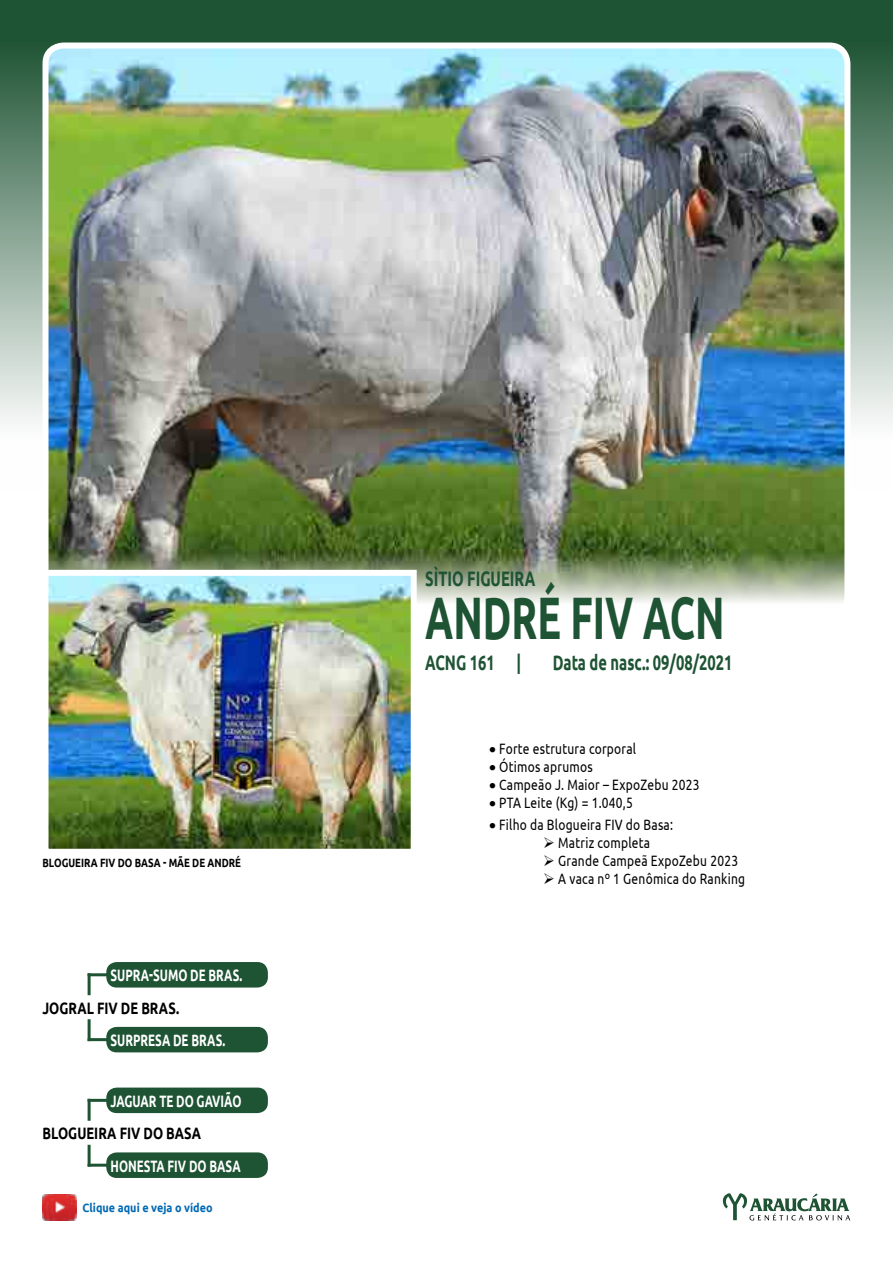
<style>
.page{position:relative;width:893px;height:1263px;background:#fff}
.page>*{position:absolute;margin:0;border:0;box-sizing:border-box;transform-origin:0 0}
.t1{font:700 60px "Ubuntu";color:#1e5333;scale:.65 1}
.t2{font:700 21px "Ubuntu";color:#1e5333;scale:.7 1}
.t3{font:700 16.5px "Ubuntu";color:#fff;scale:.7 1}
.t4{font:700 16.5px "Ubuntu";color:#000;scale:.78 1}
.t5{font:15px "Ubuntu";letter-spacing:.02em;color:#000;scale:.8 1}
.t6{font:700 12px "Ubuntu";color:#000;scale:.8 1}
.t7{font:700 12px "Ubuntu";color:#0069b4;scale:.9 1}
</style>
<div class="page">
<svg style="left:0;top:0;width:893px;height:424px;background:#517a61"></svg>
<img style="left:43px;top:1195px;width:34px;height:25px">
<svg style="left:722px;top:1193px;width:128px;height:27px"></svg>
<img style="left:46px;top:46px;width:801px;height:556px">
<div style="left:43px;top:43px;width:807px;height:574px;border:6px solid #fff;border-radius:18px"></div>
<img style="left:50px;top:577px;width:360px;height:271px">
<div style="left:43px;top:570px;width:374px;height:285px;border:6px solid #fff"></div>
<hr style="left:88px;top:973px;width:3px;height:22px;background:#1e5333">
<hr style="left:88px;top:973px;width:42px;height:3px;background:#1e5333">
<div style="left:106px;top:962px;width:162px;height:25px;background:#1e5333;border-radius:10px"></div>
<hr style="left:88px;top:1019px;width:3px;height:22px;background:#1e5333">
<hr style="left:88px;top:1038px;width:42px;height:3px;background:#1e5333">
<div style="left:106px;top:1027px;width:162px;height:25px;background:#1e5333;border-radius:10px"></div>
<hr style="left:88px;top:1099px;width:3px;height:22px;background:#1e5333">
<hr style="left:88px;top:1099px;width:42px;height:3px;background:#1e5333">
<div style="left:106px;top:1087px;width:162px;height:26px;background:#1e5333;border-radius:10px"></div>
<hr style="left:88px;top:1145px;width:3px;height:22px;background:#1e5333">
<hr style="left:88px;top:1164px;width:42px;height:3px;background:#1e5333">
<div style="left:106px;top:1152px;width:162px;height:26px;background:#1e5333;border-radius:10px"></div>
<p class="t6" style="left:43px;top:856px;width:250px">BLOGUEIRA FIV DO BASA - MÃE DE ANDRÉ</p>
<p class="t3" style="left:111px;top:965px;width:190px">SU PRA-SUMODE BRAS.</p>
<p class="t4" style="left:43px;top:998px;width:22px">JOGRA</p>
<p class="t4" style="left:87px;top:998px;width:120px">L FIV DE BRAS.</p>
<p class="t3" style="left:111px;top:1030px;width:166px">SURPRESA DE BRAS.</p>
<p class="t3" style="left:111px;top:1091px;width:21px">JAGUAR</p>
<p class="t3" style="left:159px;top:1091px;width:117px">TE DO GAVIÃO</p>
<p class="t4" style="left:43px;top:1123px;width:32px">BLOGUEIRA</p>
<p class="t4" style="left:120px;top:1123px;width:106px">FIV DO BASA</p>
<p class="t3" style="left:111px;top:1156px;width:187px">HONESTA FIV DO BASA</p>
<p class="t7" style="left:82px;top:1201px;width:146px">CLIQUE AQUI E VEJA O VÍDEO</p>
<h2 class="t2" style="left:425px;top:566px;width:159px">SÌTIO FIGUEIRA</h2>
<h1 class="t1" style="left:425px;top:581px;width:462px">ANDRÉ FIV ACN</h1>
<h2 class="t2" style="left:425px;top:650px;width:139px">ACNG 161 |</h2>
<h2 class="t2" style="left:553px;top:650px;width:258px">DATA DE NASC.: 09/08/2021</h2>
<p class="t5" style="left:489px;top:739px;width:185px">• Forte estrutura corporal</p>
<p class="t5" style="left:489px;top:757px;width:131px">• Ótimos aprumos</p>
<p class="t5" style="left:489px;top:775px;width:265px">• Campeão J. Maior – ExpoZebu 2023</p>
<p class="t5" style="left:489px;top:793px;width:181px">• PTA Leite (Kg) = 1.040,5</p>
<p class="t5" style="left:489px;top:815px;width:232px">• Filho da Blogueira FIV do Basa:</p>
<p class="t5" style="left:543px;top:833px;width:135px">➢ Matriz completa</p>
<p class="t5" style="left:543px;top:851px;width:245px">➢ Grande Campeã ExpoZebu 2023</p>
<p class="t5" style="left:543px;top:869px;width:254px">➢ A vaca nº 1 Genômica do Ranking</p>
</div>
